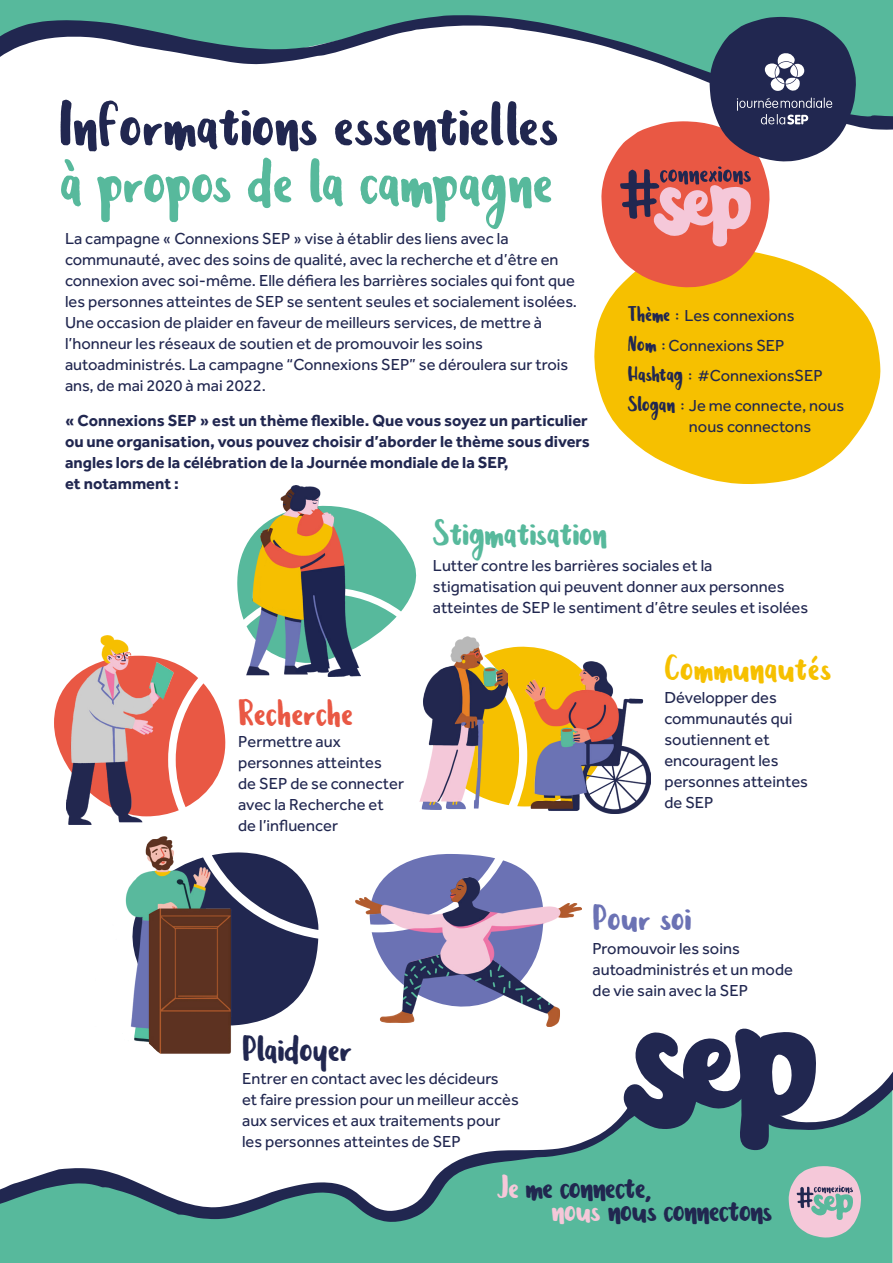
<style>
.page{position:relative;width:893px;height:1263px;background:#fff}
.page>*{position:absolute;margin:0;border:0;box-sizing:border-box;transform-origin:0 0}
.t1{font:61.5px/57px "Leira";color:#212750}
.t2{font:36px "Leira";color:#57b99c}
.t3{font:36px "Leira";color:#f6c000}
.t4{font:36px "Leira";color:#e95844}
.t5{font:36px "Leira";color:#212750}
.t6{font:36px "Leira";color:#6b72b4}
.t7{font:32.7px/23px "Leira";letter-spacing:-.025em;color:#212750}
.t8{font:16.5px/21px "Effra";color:#212750}
.t9{font:700 16.5px/21px "Effra";color:#212750}
.s1{color:#57b99c}
.s2{font-family:"Leira";font-size:21px}
.s3{color:#f5c8d9}
</style>
<div class="page">
<svg style="left:594px;top:287px;width:287px;height:197px;fill:#f6c000"></svg>
<svg style="left:237px;top:512px;width:180px;height:133px"></svg>
<svg style="left:507px;top:646px;width:89px;height:160px"></svg>
<svg style="left:385px;top:854px;width:146px;height:23px"></svg>
<svg style="left:54px;top:662px;width:172px;height:106px"></svg>
<img style="left:247px;top:486px;width:114px;height:191px">
<img style="left:419px;top:637px;width:88px;height:172px">
<img style="left:525px;top:662px;width:125px;height:152px">
<img style="left:355px;top:877px;width:226px;height:149px">
<img style="left:66px;top:635px;width:107px;height:133px">
<img style="left:66px;top:768px;width:253px;height:286px">
<div style="left:0;top:1151px;width:892px;height:112px;background:#57b99c"></div>
<svg style="left:0;top:1115px;width:650px;height:107px"></svg>
<div style="left:0;top:0;width:893px;height:15px;background:#57b99c"></div>
<svg style="left:0;top:15px;width:893px;height:115px"></svg>
<svg style="left:622px;top:1028px;width:270px;height:123px"></svg>
<svg style="left:601px;top:17px;width:255px;height:270px"></svg>
<svg style="left:788px;top:1166px;width:73px;height:71px"></svg>
<p class="t1" style="left:60px;top:99px;width:500px">Informations essentielles <span class="s1">à propos de la campagne</span></p>
<p class="t8" style="left:65px;top:227px;width:513px">La campagne « Connexions SEP » vise à établir des liens avec la communauté, avec des soins de qualité, avec la recherche et d’être en connexion avec soi-même. Elle défiera les barrières sociales qui font que les personnes atteintes de SEP se sentent seules et socialement isolées.<br>Une occasion de plaider en faveur de meilleurs services, de mettre à l’honneur les réseaux de soutien et de promouvoir les soins autoadministrés. La campagne “Connexions SEP” se déroulera sur trois ans, de mai 2020 à mai 2022.</p>
<p class="t9" style="left:65px;top:410px;width:526px">« Connexions SEP » est un thème flexible. Que vous soyez un particulier ou une organisation, vous pouvez choisir d’aborder le thème sous divers angles lors de la célébration de la Journée mondiale de la SEP,<br>et notamment :</p>
<p class="t8" style="left:628px;top:305px;width:168px"><span class="s2">Thème :</span> Les connexions</p>
<p class="t8" style="left:628px;top:335px;width:158px"><span class="s2">Nom :</span> Connexions SEP</p>
<p class="t8" style="left:628px;top:365px;width:197px"><span class="s2">Hashtag :</span> #ConnexionsSEP</p>
<p class="t8" style="left:689px;top:395px;width:157px;text-indent:-61px"><span class="s2">Slogan :</span> Je me connecte, nous nous connectons</p>
<p class="t2" style="left:433px;top:509px;width:176px">Stigmatisation</p>
<p class="t8" style="left:433px;top:555px;width:377px">Lutter contre les barrières sociales et la stigmatisation qui peuvent donner aux personnes atteintes de SEP le sentiment d’être seules et isolées</p>
<p class="t4" style="left:238px;top:688px;width:116px">Recherche</p>
<p class="t8" style="left:238px;top:730px;width:167px">Permettre aux personnes atteintes<br>de SEP de se connecter avec la Recherche et de l’influencer</p>
<p class="t5" style="left:242px;top:1024px;width:111px">Plaidoyer</p>
<p class="t8" style="left:242px;top:1068px;width:278px">Entrer en contact avec les décideurs<br>et faire pression pour un meilleur accès aux services et aux traitements pour les personnes atteintes de SEP</p>
<p class="t3" style="left:664px;top:643px;width:168px">Communautés</p>
<p class="t8" style="left:664px;top:687px;width:145px">Développer des communautés qui soutiennent et encouragent les personnes atteintes de SEP</p>
<p class="t6" style="left:593px;top:893px;width:100px">Pour soi</p>
<p class="t8" style="left:593px;top:937px;width:202px">Promouvoir les soins autoadministrés et un mode de vie sain avec la SEP</p>
<p class="t7" style="left:551px;top:1177px;width:223px;text-indent:-54px"><span class="s3">Je</span> me connecte,<br><span class="s3">nous</span> nous connectons</p>
</div>
